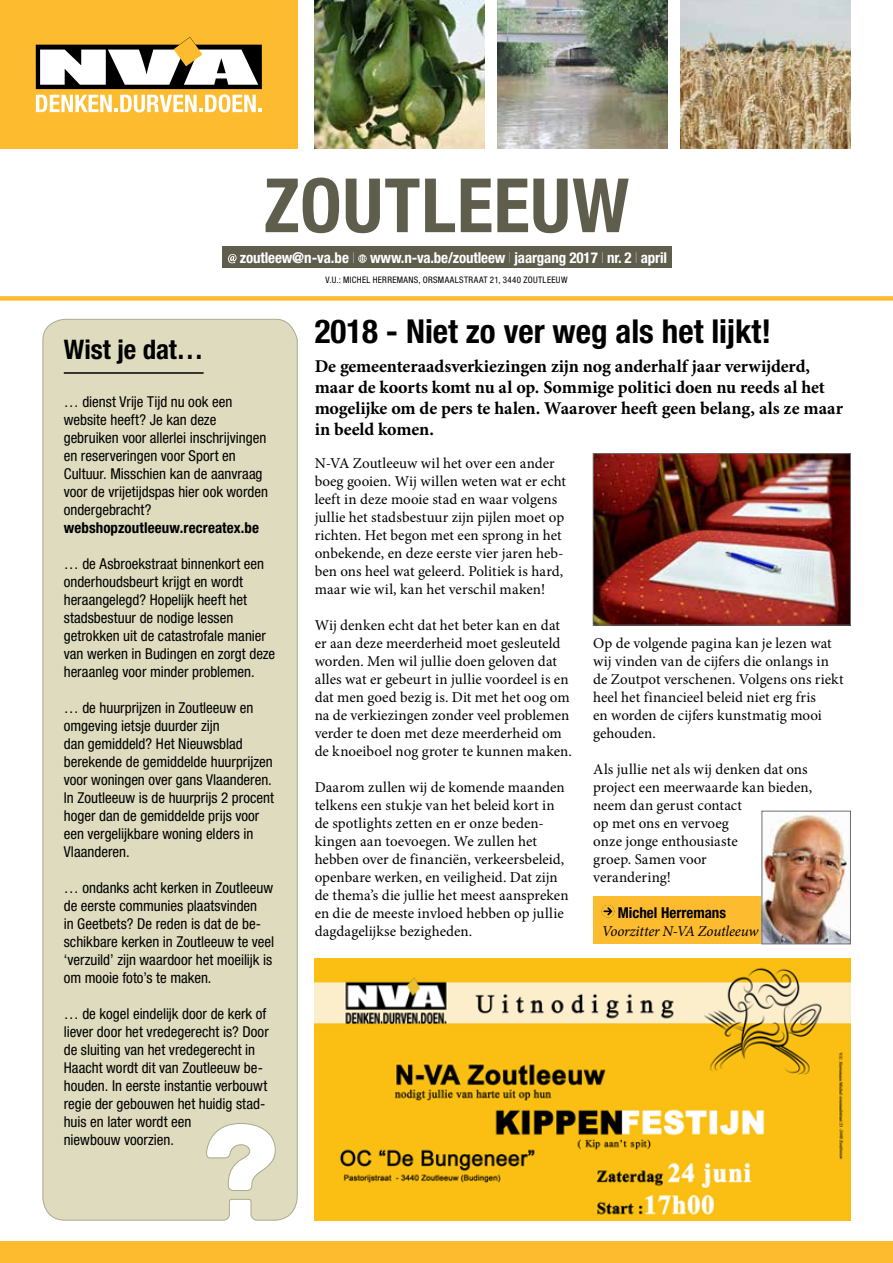
<style>
.page{position:relative;width:893px;height:1263px;background:#fff}
.page>*{position:absolute;margin:0;border:0;box-sizing:border-box;transform-origin:0 0}
.t1{font:700 condensed 75px "Helvetica Neue LT Std";letter-spacing:.01em;color:#5f5e4d}
.t2{font:700 condensed 33px "Helvetica Neue LT Std";color:#000}
.t3{font:700 condensed 27px "Helvetica Neue LT Std";letter-spacing:-.005em;color:#000}
.t4{font:700 18px/21px "Minion Pro";letter-spacing:-.005em;color:#000}
.t5{font:15px/18px "Minion Pro";color:#000}
.t6{font:condensed 15px/18px "Helvetica Neue LT Std";color:#000}
.t7{font:700 condensed 15px "Helvetica Neue LT Std";letter-spacing:-.01em;color:#fff}
.t8{font:700 condensed 15px "Helvetica Neue LT Std";letter-spacing:.005em;color:#000}
.t9{font:italic 15px "Minion Pro";letter-spacing:-.015em;color:#000}
.t10{font:condensed 9px "Helvetica Neue LT Std";letter-spacing:.035em;color:#000}
.s1{font-weight:200}
</style>
<div class="page">
<div style="left:0;top:0;width:298px;height:149px;background:#fdbb30"></div>
<svg style="left:36px;top:37px;width:226px;height:75px"></svg>
<div style="left:0;top:1242px;width:893px;height:21px;background:#fdbb30"></div>
<div style="left:0;top:296px;width:893px;height:5px;background:#fdbb30"></div>
<div style="left:222px;top:247px;width:449px;height:21px;background:#5f5e4d"></div>
<svg style="left:228px;top:254px;width:9px;height:9px"></svg>
<svg style="left:358px;top:254px;width:9px;height:9px"></svg>
<div style="left:593px;top:896px;width:179px;height:48px;background:#fdbb30"></div>
<svg style="left:602px;top:905px;width:12px;height:12px"></svg>
<img style="left:315px;top:959px;width:535px;height:261px">
<div style="left:42px;top:319px;width:256px;height:902px;background:#dedbbe"></div>
<svg style="left:206px;top:1123px;width:70px;height:68px"></svg>
<hr style="left:64px;top:372px;width:140px;height:2px;background:#000">
<img style="left:595px;top:455px;width:254px;height:168px">
<div style="left:593px;top:453px;width:258px;height:172px;border:1px solid #6d6e71"></div>
<img style="left:764px;top:813px;width:85px;height:129px">
<div style="left:762px;top:811px;width:89px;height:133px;border:1px solid #6d6e71"></div>
<img style="left:315px;top:0;width:170px;height:149px">
<img style="left:497px;top:0;width:171px;height:149px">
<img style="left:680px;top:0;width:170px;height:149px">
<h1 class="t1" style="left:264px;top:160px;width:367px">ZOUTLEEUW</h1>
<p class="t7" style="left:240px;top:248px;width:429px">zoutleew@n-va.be <span class="s1">I</span> www.n-va.be/zoutleew <span class="s1">I</span> jaargang 2017 <span class="s1">I</span> nr. 2 <span class="s1">I</span> april</p>
<h3 class="t3" style="left:64px;top:333px;width:141px">Wist je dat…</h3>
<p class="t6" style="left:64px;top:393px;width:206px">… dienst Vrije Tijd nu ook een website heeft? Je kan deze gebruiken voor allerlei inschrijvingen en reserveringen voor Sport en<br>Cultuur. Misschien kan de aanvraag voor de vrijetijdspas hier ook worden ondergebracht?</p>
<p class="t8" style="left:64px;top:519px;width:197px">webshopzoutleeuw.recreatex.be</p>
<p class="t6" style="left:64px;top:555px;width:213px">… de Asbroekstraat binnenkort een onderhoudsbeurt krijgt en wordt heraangelegd? Hopelijk heeft het stadsbestuur de nodige lessen getrokken uit de catastrofale manier van werken in Budingen en zorgt deze heraanleg voor minder problemen.</p>
<p class="t6" style="left:64px;top:699px;width:212px">… de huurprijzen in Zoutleeuw en omgeving ietsje duurder zijn<br>dan gemiddeld? Het Nieuwsblad berekende de gemiddelde huurprijzen voor woningen over gans Vlaanderen.<br>In Zoutleeuw is de huurprijs 2 procent hoger dan de gemiddelde prijs voor een vergelijkbare woning elders in<br>Vlaanderen.</p>
<p class="t6" style="left:64px;top:879px;width:212px">… ondanks acht kerken in Zoutleeuw de eerste communies plaatsvinden<br>in Geetbets? De reden is dat de be&shy;schikbare kerken in Zoutleeuw te veel ‘verzuild’ zijn waardoor het moeilijk is om mooie foto’s te maken.</p>
<p class="t6" style="left:64px;top:1005px;width:206px">… de kogel eindelijk door de kerk of liever door het vredegerecht is? Door de sluiting van het vredegerecht in<br>Haacht wordt dit van Zoutleeuw be&shy;houden. In eerste instantie verbouwt regie der gebouwen het huidig stad&shy;huis en later wordt een<br>niewbouw voorzien.</p>
<p class="t10" style="left:325px;top:274px;width:244px">V.U.: MICHEL HERREMANS, ORSMAALSTRAAT 21, 3440 ZOUTLEEUW</p>
<h2 class="t2" style="left:315px;top:311px;width:458px">2018 - Niet zo ver weg als het lijkt!</h2>
<p class="t4" style="left:315px;top:355px;width:530px">De gemeenteraadsverkiezingen zijn nog anderhalf jaar verwijderd, maar de koorts komt nu al op. Sommige politici doen nu reeds al het mogelijke om de pers te halen. Waarover heeft geen belang, als ze maar in beeld komen.</p>
<p class="t5" style="left:315px;top:454px;width:253px">N-VA Zoutleeuw wil het over een ander boeg gooien. Wij willen weten wat er echt leeft in deze mooie stad en waar volgens jullie het stadsbestuur zijn pijlen moet op richten. Het begon met een sprong in het onbekende, en deze eerste vier jaren heb&shy;ben ons heel wat geleerd. Politiek is hard, maar wie wil, kan het verschil maken!</p>
<p class="t5" style="left:315px;top:616px;width:259px">Wij denken echt dat het beter kan en dat er aan deze meerderheid moet gesleuteld worden. Men wil jullie doen geloven dat alles wat er gebeurt in jullie voordeel is en dat men goed bezig is. Dit met het oog om na de verkiezingen zonder veel problemen verder te doen met deze meerderheid om de knoeiboel nog groter te kunnen maken.</p>
<p class="t5" style="left:315px;top:778px;width:255px">Daarom zullen wij de komende maanden telkens een stukje van het beleid kort in de spotlights zetten en er onze beden&shy;kingen aan toevoegen. We zullen het hebben over de financiën, verkeersbeleid, openbare werken, en veiligheid. Dat zijn de thema’s die jullie het meest aanspreken en die de meeste invloed hebben op jullie dagdagelijkse bezigheden.</p>
<p class="t5" style="left:593px;top:634px;width:252px">Op de volgende pagina kan je lezen wat wij vinden van de cijfers die onlangs in de Zoutpot verschenen. Volgens ons riekt heel het financieel beleid niet erg fris<br>en worden de cijfers kunstmatig mooi gehouden.</p>
<p class="t5" style="left:593px;top:760px;width:220px">Als jullie net als wij denken dat ons project een meerwaarde kan bieden, neem dan gerust contact<br>op met ons en vervoeg<br>onze jonge enthousiaste<br>groep. Samen voor<br>verandering!</p>
<p class="t8" style="left:618px;top:903px;width:110px">Michel Herremans</p>
<p class="t9" style="left:602px;top:920px;width:158px">Voorzitter N-VA Zoutleeuw</p>
</div>
